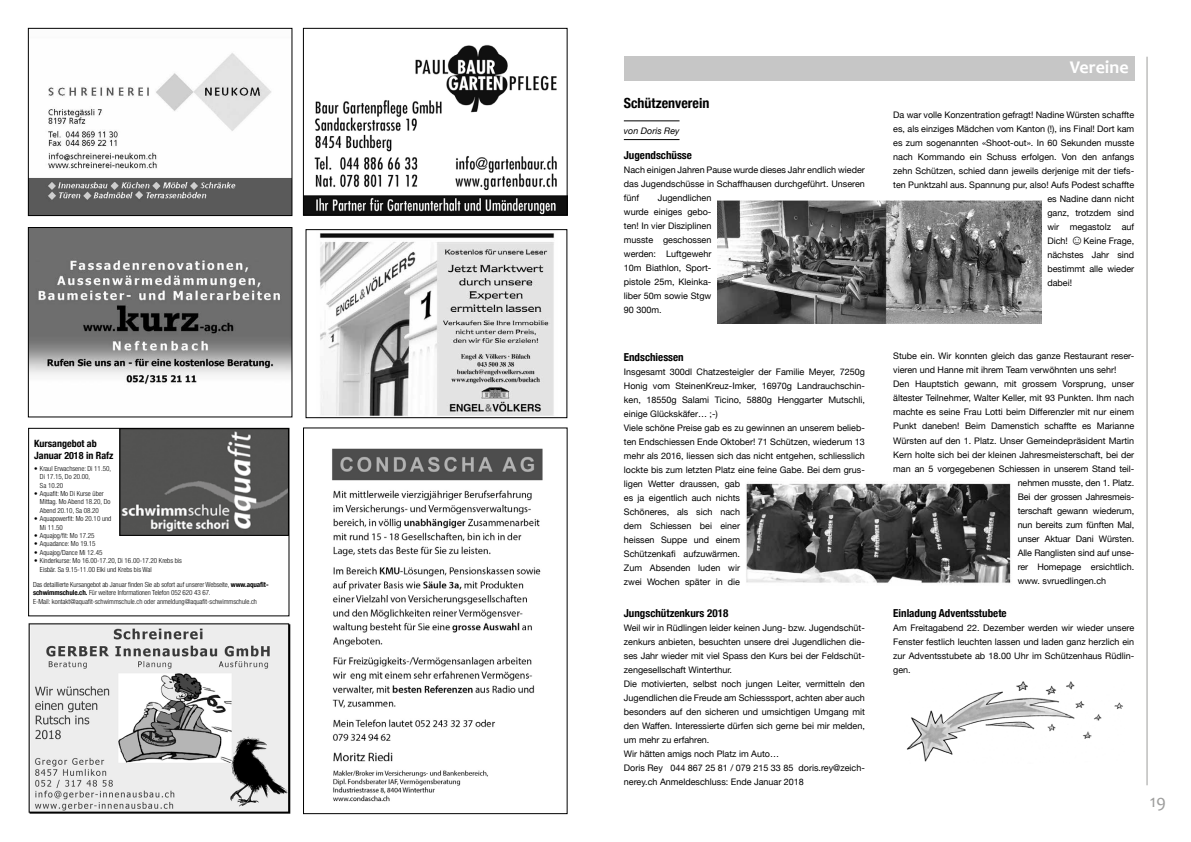
<style>
.page{position:relative;width:1191px;height:842px;background:#fff}
.page>*{position:absolute;margin:0;border:0;box-sizing:border-box;transform-origin:0 0}
.t1{font:700 18px "Candara";color:#fff}
.t2{font:18px "Candara";color:#9d9d9c}
.t3{font:700 condensed 14px "Helvetica Neue";color:#000}
.t4{font:700 condensed 11px "Helvetica Neue";color:#000}
.t5{font:700 condensed 10px/12px "Helvetica Neue";color:#000}
.t6{font:9px/14px "Helvetica Neue";color:#000;text-align:justify}
.t7{font:italic 9px "Helvetica Neue";color:#000}
.t8{font:300 condensed 7px/8.4px "Helvetica Neue LT Com";color:#000}
.s1{font-family:"Helvetica Neue";font-weight:700}
.s2{font-family:"Arial";font-size:13px}
</style>
<div class="page">
<hr style="left:1146px;top:57px;width:1px;height:728px;background:#9d9d9c">
<img style="left:30px;top:229px;width:260px;height:155px">
<div style="left:28px;top:227px;width:264px;height:190px;border:1px solid #000"></div>
<img style="left:30px;top:53px;width:260px;height:161px">
<div style="left:28px;top:28px;width:264px;height:188px;border:1px solid #000"></div>
<img style="left:305px;top:44px;width:260px;height:169px">
<div style="left:303px;top:28px;width:264px;height:187px;border:1px solid #000"></div>
<img style="left:332px;top:448px;width:211px;height:354px">
<div style="left:303px;top:428px;width:264px;height:386px;border:1px solid #000"></div>
<img style="left:317px;top:233px;width:241px;height:186px">
<div style="left:306px;top:229px;width:261px;height:189px;border:1px solid #000"></div>
<div style="left:624px;top:57px;width:510px;height:24px;background:#c6c6c6"></div>
<hr style="left:624px;top:121px;width:55px;height:1px;background:#000">
<hr style="left:624px;top:139px;width:55px;height:1px;background:#000">
<img style="left:717px;top:201px;width:324px;height:123px">
<img style="left:746px;top:483px;width:265px;height:100px">
<img style="left:907px;top:681px;width:216px;height:81px">
<img style="left:28px;top:623px;width:262px;height:191px">
<img style="left:121px;top:430px;width:166px;height:104px">
<div style="left:119px;top:428px;width:170px;height:108px;border:1px solid #000"></div>
<div style="left:28px;top:428px;width:261px;height:188px;border:1px solid #000"></div>
<p class="t5" style="left:34px;top:437px;width:81px">Kursangebot ab<br>Januar 2018 in Rafz</p>
<p class="t8" style="left:40px;top:464px;width:73px;text-indent:-6px">• Kraul Erwachsene: Di 11.50,<br>Di 17.15, Do 20.00,<br>Sa 10.20</p>
<p class="t8" style="left:40px;top:489px;width:72px;text-indent:-6px">• Aquafit: Mo Di Kurse über<br>Mittag. Mo Abend 18.20, Do<br>Abend 20.10, Sa 08.20</p>
<p class="t8" style="left:40px;top:514px;width:73px;text-indent:-6px">• Aquapowerfit: Mo 20.10 und<br>Mi 11.50</p>
<p class="t8" style="left:34px;top:531px;width:62px">• Aquajog/fit: Mo 17.25</p>
<p class="t8" style="left:34px;top:540px;width:63px">• Aquadance: Mo 19.15</p>
<p class="t8" style="left:34px;top:548px;width:70px">• Aquajog/Dance Mi 12.45</p>
<p class="t8" style="left:40px;top:557px;width:143px;text-indent:-6px">• Kinderkurse: Mo 16.00-17.20, Di 16.00-17.20 Krebs bis<br>Eisbär. Sa 9.15-11.00 Elki und Krebs bis Wal</p>
<p class="t8" style="left:33px;top:580px;width:237px">Das detaillierte Kursangebot ab Januar finden Sie ab sofort auf unserer Webseite, <span class="s1">www.aquafit&shy;schwimmschule.ch.</span> Für weitere Informationen Telefon 052 620 43 67.<br>E-Mail: kontakt@aquafit-schwimmschule.ch oder anmeldung@aquafit-schwimmschule.ch</p>
<h2 class="t3" style="left:624px;top:92px;width:87px">Schützenverein</h2>
<p class="t7" style="left:624px;top:124px;width:57px">von Doris Rey</p>
<p class="t4" style="left:624px;top:146px;width:70px">Jugendschüsse</p>
<p class="t6" style="left:624px;top:163px;width:242px">Nach einigen Jahren Pause wurde dieses Jahr endlich wieder das Jugendschüsse in Schaffhausen durchgeführt. Unseren fünf</p>
<p class="t6" style="left:624px;top:191px;width:89px;text-indent:34px">Jugendlichen wurde einiges gebo&shy;ten! In vier Disziplinen musste geschossen werden: Luftgewehr 10m Biathlon, Sport&shy;pistole 25m, Kleinka&shy;liber 50m sowie Stgw 90 300m.</p>
<p class="t4" style="left:624px;top:348px;width:61px">Endschiessen</p>
<p class="t6" style="left:624px;top:366px;width:242px;text-align:left">Insgesamt 300dl Chatzesteigler der Familie Meyer, 7250g Honig vom SteinenKreuz-Imker, 16970g Landrauchschin&shy;ken, 18550g Salami Ticino, 5880g Henggarter Mutschli, einige Glückskäfer… ;-)<br>Viele schöne Preise gab es zu gewinnen an unserem belieb&shy;ten Endschiessen Ende Oktober! 71 Schützen, wiederum 13 mehr als 2016, liessen sich das nicht entgehen, schliesslich lockte bis zum letzten Platz eine feine Gabe. Bei dem grus&shy;ligen Wetter draussen, gab<br>es ja eigentlich auch nichts<br>Schöneres, als sich nach<br>dem Schiessen bei einer<br>heissen Suppe und einem<br>Schützenkafi aufzuwärmen.<br>Zum Absenden luden wir<br>zwei Wochen später in die</p>
<p class="t4" style="left:624px;top:604px;width:106px">Jungschützenkurs 2018</p>
<p class="t6" style="left:624px;top:622px;width:242px;text-align:left">Weil wir in Rüdlingen leider keinen Jung- bzw. Jugendschüt&shy;zenkurs anbieten, besuchten unsere drei Jugendlichen die&shy;ses Jahr wieder mit viel Spass den Kurs bei der Feldschüt&shy;zengesellschaft Winterthur.<br>Die motivierten, selbst noch jungen Leiter, vermitteln den Jugendlichen die Freude am Schiesssport, achten aber auch besonders auf den sicheren und umsichtigen Umgang mit den Waffen. Interessierte dürfen sich gerne bei mir melden, um mehr zu erfahren.<br>Wir hätten amigs noch Platz im Auto…<br>Doris Rey 044 867 25 81 / 079 215 33 85 doris.rey@zeich&shy;nerey.ch Anmeldeschluss: Ende Januar 2018</p>
<h1 class="t1" style="left:1069px;top:56px;width:60px">Vereine</h1>
<p class="t6" style="left:893px;top:108px;width:242px">Da war volle Konzentration gefragt! Nadine Würsten schaffte</p>
<p class="t6" style="left:893px;top:122px;width:242px">es, als einziges Mädchen vom Kanton (!), ins Final! Dort kam</p>
<p class="t6" style="left:893px;top:136px;width:242px">es zum sogenannten «Shoot-out». In 60 Sekunden musste</p>
<p class="t6" style="left:893px;top:150px;width:242px">nach Kommando ein Schuss erfolgen. Von den anfangs</p>
<p class="t6" style="left:893px;top:164px;width:242px">zehn Schützen, schied dann jeweils derjenige mit der tiefs-</p>
<p class="t6" style="left:893px;top:178px;width:242px">ten Punktzahl aus. Spannung pur, also! Aufs Podest schaffte</p>
<p class="t6" style="left:1047px;top:192px;width:88px">es Nadine dann nicht</p>
<p class="t6" style="left:1047px;top:206px;width:88px">ganz, trotzdem sind</p>
<p class="t6" style="left:1047px;top:220px;width:88px">wir megastolz auf</p>
<p class="t6" style="left:1047px;top:234px;width:88px">Dich! <span class="s2">☺</span>Keine Frage,</p>
<p class="t6" style="left:1047px;top:248px;width:88px">nächstes Jahr sind</p>
<p class="t6" style="left:1047px;top:262px;width:88px">bestimmt alle wieder</p>
<p class="t6" style="left:1047px;top:276px;width:26px">dabei!</p>
<p class="t6" style="left:893px;top:350px;width:242px">Stube ein. Wir konnten gleich das ganze Restaurant reser-</p>
<p class="t6" style="left:893px;top:364px;width:225px">vieren und Hanne mit ihrem Team verwöhnten uns sehr!</p>
<p class="t6" style="left:893px;top:378px;width:242px">Den Hauptstich gewann, mit grossem Vorsprung, unser</p>
<p class="t6" style="left:893px;top:392px;width:242px">ältester Teilnehmer, Walter Keller, mit 93 Punkten. Ihm nach</p>
<p class="t6" style="left:893px;top:406px;width:242px">machte es seine Frau Lotti beim Differenzler mit nur einem</p>
<p class="t6" style="left:893px;top:420px;width:242px">Punkt daneben! Beim Damenstich schaffte es Marianne</p>
<p class="t6" style="left:893px;top:434px;width:242px">Würsten auf den 1. Platz. Unser Gemeindepräsident Martin</p>
<p class="t6" style="left:893px;top:448px;width:242px">Kern holte sich bei der kleinen Jahresmeisterschaft, bei der</p>
<p class="t6" style="left:893px;top:462px;width:242px">man an 5 vorgegebenen Schiessen in unserem Stand teil-</p>
<p class="t6" style="left:1017px;top:476px;width:118px">nehmen musste, den 1. Platz.</p>
<p class="t6" style="left:1017px;top:490px;width:118px">Bei der grossen Jahresmeis-</p>
<p class="t6" style="left:1017px;top:504px;width:118px">terschaft gewann wiederum,</p>
<p class="t6" style="left:1017px;top:518px;width:118px">nun bereits zum fünften Mal,</p>
<p class="t6" style="left:1017px;top:532px;width:118px">unser Aktuar Dani Würsten.</p>
<p class="t6" style="left:1017px;top:546px;width:118px">Alle Ranglisten sind auf unse-</p>
<p class="t6" style="left:1017px;top:560px;width:118px">rer Homepage ersichtlich.</p>
<p class="t6" style="left:1017px;top:574px;width:90px">www. svruedlingen.ch</p>
<p class="t4" style="left:893px;top:604px;width:115px">Einladung Adventsstubete</p>
<p class="t6" style="left:893px;top:622px;width:242px">Am Freitagabend 22. Dezember werden wir wieder unsere Fenster festlich leuchten lassen und laden ganz herzlich ein zur Adventsstubete ab 18.00 Uhr im Schützenhaus Rüdlin&shy;gen.</p>
<h1 class="t2" style="left:1149px;top:790px;width:18px">19</h1>
</div>
